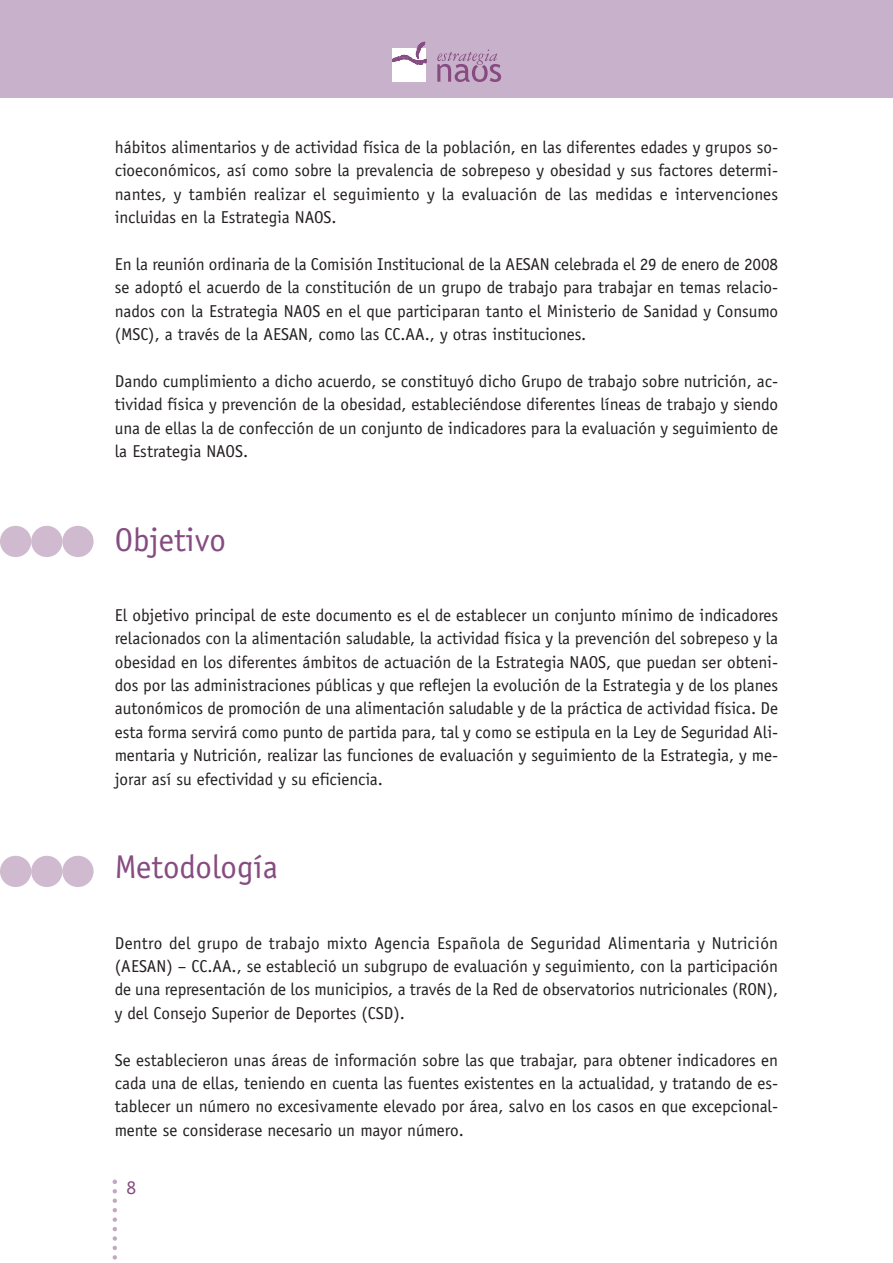
<style>
.page{position:relative;width:893px;height:1263px;background:#fff}
.page>*{position:absolute;margin:0;border:0;box-sizing:border-box;transform-origin:0 0}
.t1{font:33px "Officina Sans";color:#864c81}
.t2{font:19.5px "Officina Sans";color:#864c81}
.t3{font:17.25px/23.4px "Officina Sans";color:#231f20;text-align:justify}
</style>
<div class="page">
<div style="left:0;top:0;width:893px;height:98px;background:#c8b1ca"></div>
<div style="left:393px;top:48px;width:33px;height:34px;background:#fff"></div>
<svg style="left:393px;top:42px;width:33px;height:22px"></svg>
<svg style="left:437px;top:49px;width:64px;height:33px"></svg>
<div style="left:31px;top:526px;width:31px;height:31px;background:#cfbad0;border-radius:50%"></div>
<div style="left:62px;top:526px;width:32px;height:31px;background:#cfbad0;border-radius:50%"></div>
<div style="left:0;top:526px;width:31px;height:31px;background:#cfbad0;border-radius:50%"></div>
<div style="left:31px;top:856px;width:31px;height:31px;background:#cfbad0;border-radius:50%"></div>
<div style="left:62px;top:856px;width:32px;height:31px;background:#cfbad0;border-radius:50%"></div>
<div style="left:0;top:856px;width:31px;height:31px;background:#cfbad0;border-radius:50%"></div>
<svg style="left:113px;top:1179px;width:4px;height:81px"></svg>
<p class="t3" style="left:115px;top:137px;width:665px">hábitos alimentarios y de actividad física de la población, en las diferentes edades y grupos so&shy;cioeconómicos, así como sobre la prevalencia de sobrepeso y obesidad y sus factores determi&shy;nantes, y también realizar el seguimiento y la evaluación de las medidas e intervenciones incluidas en la Estrategia NAOS.</p>
<p class="t3" style="left:115px;top:254px;width:665px">En la reunión ordinaria de la Comisión Institucional de la AESAN celebrada el 29 de enero de 2008 se adoptó el acuerdo de la constitución de un grupo de trabajo para trabajar en temas relacio&shy;nados con la Estrategia NAOS en el que participaran tanto el Ministerio de Sanidad y Consumo (MSC), a través de la AESAN, como las CC.AA., y otras instituciones.</p>
<p class="t3" style="left:115px;top:371px;width:665px">Dando cumplimiento a dicho acuerdo, se constituyó dicho Grupo de trabajo sobre nutrición, ac&shy;tividad física y prevención de la obesidad, estableciéndose diferentes líneas de trabajo y siendo una de ellas la de confección de un conjunto de indicadores para la evaluación y seguimiento de la Estrategia NAOS.</p>
<h1 class="t1" style="left:115px;top:527px;width:113px">Objetivo</h1>
<p class="t3" style="left:115px;top:605px;width:665px">El objetivo principal de este documento es el de establecer un conjunto mínimo de indicadores relacionados con la alimentación saludable, la actividad física y la prevención del sobrepeso y la obesidad en los diferentes ámbitos de actuación de la Estrategia NAOS, que puedan ser obteni&shy;dos por las administraciones públicas y que reflejen la evolución de la Estrategia y de los planes autonómicos de promoción de una alimentación saludable y de la práctica de actividad física. De esta forma servirá como punto de partida para, tal y como se estipula en la Ley de Seguridad Ali&shy;mentaria y Nutrición, realizar las funciones de evaluación y seguimiento de la Estrategia, y me&shy;jorar así su efectividad y su eficiencia.</p>
<h1 class="t1" style="left:115px;top:855px;width:165px">Metodología</h1>
<p class="t3" style="left:115px;top:932px;width:665px">Dentro del grupo de trabajo mixto Agencia Española de Seguridad Alimentaria y Nutrición (AESAN) – CC.AA., se estableció un subgrupo de evaluación y seguimiento, con la participación de una representación de los municipios, a través de la Red de observatorios nutricionales (RON), y del Consejo Superior de Deportes (CSD).</p>
<p class="t3" style="left:115px;top:1049px;width:665px">Se establecieron unas áreas de información sobre las que trabajar, para obtener indicadores en cada una de ellas, teniendo en cuenta las fuentes existentes en la actualidad, y tratando de es&shy;tablecer un número no excesivamente elevado por área, salvo en los casos en que excepcional&shy;mente se considerase necesario un mayor número.</p>
<p class="t2" style="left:126px;top:1180px;width:11px">8</p>
</div>
